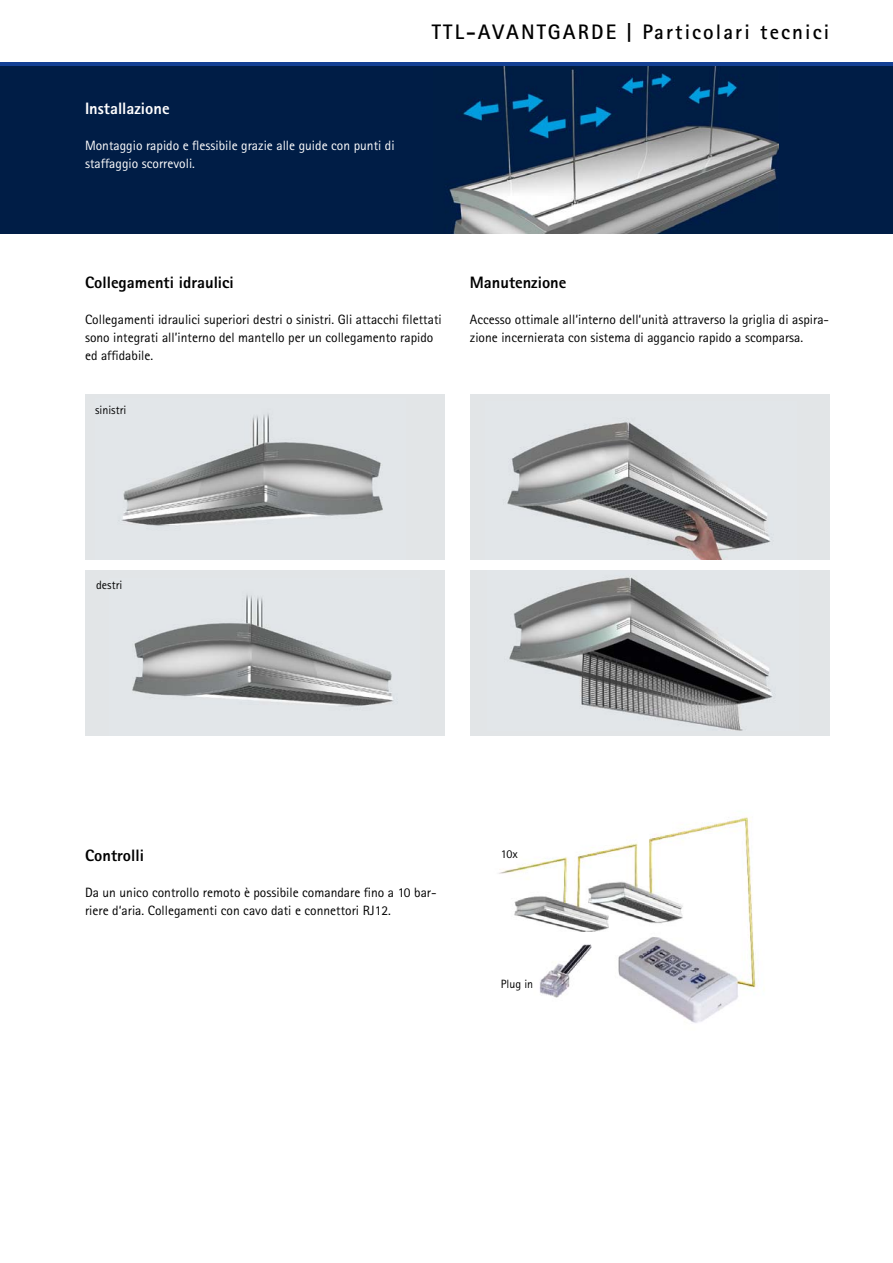
<style>
.page{position:relative;width:893px;height:1263px;background:#fff}
.page>*{position:absolute;margin:0;border:0;box-sizing:border-box;transform-origin:0 0}
.t1{font:700 21px "Rotis Sans Serif";letter-spacing:.1em;color:#000}
.t2{font:800 16.5px "Rotis Sans Serif Std";color:#000}
.t3{font:800 16.5px "Rotis Sans Serif Std";color:#fff}
.t4{font:13.5px/18px "Rotis Sans Serif Std";color:#000}
.t5{font:13.5px/18px "Rotis Sans Serif Std";color:#fff}
.t6{font:12px "Rotis Sans Serif Std";color:#000}
.t7{font:12px "Rotis Sans Serif";color:#000}
</style>
<div class="page">
<div style="left:0;top:64px;width:893px;height:170px;background:#001d46"></div>
<img style="left:434px;top:65px;width:344px;height:169px">
<img style="left:499px;top:816px;width:258px;height:207px">
<div style="left:85px;top:570px;width:359px;height:165px;background:#e2e5e7"></div>
<img style="left:132px;top:595px;width:262px;height:112px">
<div style="left:470px;top:395px;width:359px;height:165px;background:#e2e5e7"></div>
<img style="left:507px;top:422px;width:264px;height:138px">
<div style="left:470px;top:570px;width:359px;height:165px;background:#e2e5e7"></div>
<img style="left:509px;top:577px;width:264px;height:154px">
<div style="left:85px;top:395px;width:360px;height:165px;background:#e2e5e7"></div>
<img style="left:122px;top:414px;width:261px;height:112px">
<hr style="left:0;top:62px;width:893px;height:3px;background:#134094">
<p class="t3" style="left:85px;top:98px;width:86px">Installazione</p>
<p class="t5" style="left:85px;top:136px;width:311px">Montaggio rapido e flessibile grazie alle guide con punti di staffaggio scorrevoli.</p>
<h1 class="t1" style="left:432px;top:19px;width:399px">TTL-AVANTGARDE | Particolari tecnici</h1>
<p class="t2" style="left:85px;top:272px;width:150px">Collegamenti idraulici</p>
<p class="t4" style="left:85px;top:310px;width:358px">Collegamenti idraulici superiori destri o sinistri. Gli attacchi filettati sono integrati all’interno del mantello per un collegamento rapido ed affidabile.</p>
<p class="t6" style="left:95px;top:403px;width:33px">sinistri</p>
<p class="t2" style="left:470px;top:272px;width:98px">Manutenzione</p>
<p class="t4" style="left:470px;top:310px;width:361px">Accesso ottimale all‘interno dell‘unità attraverso la griglia di aspira&shy;zione incernierata con sistema di aggancio rapido a scomparsa.</p>
<p class="t6" style="left:96px;top:578px;width:28px">destri</p>
<p class="t2" style="left:85px;top:844px;width:60px">Controlli</p>
<p class="t4" style="left:85px;top:883px;width:353px">Da un unico controllo remoto è possibile comandare fino a 10 bar&shy;riere d‘aria. Collegamenti con cavo dati e connettori RJ12.</p>
<p class="t7" style="left:501px;top:847px;width:18px">10x</p>
<p class="t7" style="left:501px;top:977px;width:34px">Plug in</p>
</div>
